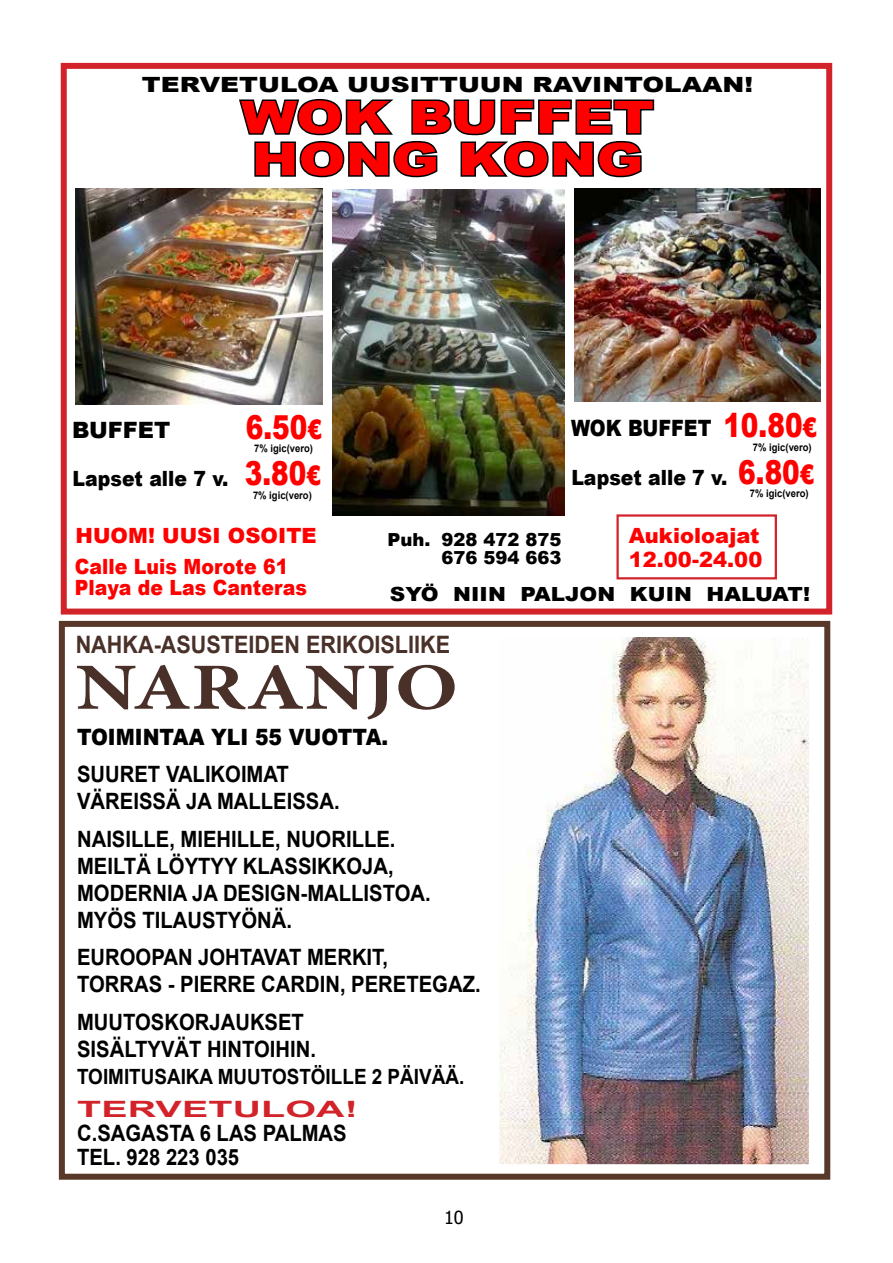
<style>
.page{position:relative;width:893px;height:1263px;background:#fff}
.page>*{position:absolute;margin:0;border:0;box-sizing:border-box;transform-origin:0 0}
.t1{font:700 66px "Minion Pro";color:#493029;scale:1.25 1}
.t2{font:900 45px/42px "Arial";color:#f00;scale:1.25 1}
.t3{font:900 33px "Arial";color:#f00;scale:.8 1}
.t4{font:700 24px "Arial";color:#493029;scale:.9 1}
.t5{font:700 22.5px/27px "Arial";color:#000;scale:.9 1}
.t6{font:900 22.5px "Arial";color:#000;scale:.9 1}
.t7{font:900 22.5px "Arial";color:#000;scale:.85 1}
.t8{font:700 22.5px "Arial";letter-spacing:.005em;color:#d2232a;scale:1.75 1}
.t9{font:900 22.5px "Arial";color:#000}
.t10{font:900 21px/24px "Arial";letter-spacing:.005em;color:#f00}
.t11{font:900 21px "Arial";color:#000;scale:.9 1}
.t12{font:700 21px "Arial";color:#000;scale:.9 1}
.t13{font:900 21px "Arial";color:#000;scale:1.25 1}
.t14{font:900 21px "Arial";letter-spacing:.005em;color:#f00;scale:.9 1}
.t15{font:900 19.5px "Arial";letter-spacing:.005em;color:#000;scale:1.1 1}
.t16{font:900 18px/18px "Arial";color:#000;text-align:right}
.t17{font:18px "Tahoma";color:#000}
.t18{font:700 10.5px "Arial";color:#000;scale:.9 1}
.s1{font-size:27px}
.s2{font-size:33px;color:#f00}
.s3{font-size:27px;color:#f00}
</style>
<div class="page">
<div style="left:61px;top:63px;width:771px;height:551px;border:6px solid #d2232a"></div>
<svg style="left:239px;top:98px;width:416px;height:80px"></svg>
<img style="left:333px;top:189px;width:231px;height:326px">
<div style="left:616px;top:514px;width:161px;height:65px;border:2px solid #d2232a"></div>
<div style="left:59px;top:621px;width:771px;height:559px;border:6px solid #583829"></div>
<img style="left:499px;top:637px;width:310px;height:527px">
<img style="left:75px;top:189px;width:248px;height:215px">
<img style="left:575px;top:188px;width:245px;height:213px">
<p class="t13" style="left:142px;top:69px;width:490px">TERVETULOA UUSITTUUN RAVINTOLAAN!</p>
<h2 class="t2" style="left:241px;top:95px;width:332px">WOK BUFFET<br>HONG KONG</h2>
<p class="t9" style="left:72px;top:413px;width:100px">BUFFET</p>
<h3 class="t3" style="left:246px;top:403px;width:97px">6.50<span class="s1">€</span></h3>
<p class="t18" style="left:254px;top:441px;width:67px">7% igic(vero)</p>
<p class="t11" style="left:72px;top:463px;width:277px">Lapset alle 7 v. <span class="s2">3.80</span><span class="s3">€</span></p>
<p class="t18" style="left:253px;top:488px;width:67px">7% igic(vero)</p>
<p class="t10" style="left:75px;top:520px;width:243px;line-height:30.5px">HUOM! UUSI OSOITE<br>Calle Luis Morote 61</p>
<p class="t14" style="left:75px;top:572px;width:259px">Playa de Las Canteras</p>
<p class="t16" style="left:387px;top:530px;width:176px">Puh. 928 472 875<br>676 594 663</p>
<p class="t7" style="left:571px;top:412px;width:291px">WOK BUFFET <span class="s2">10.80</span><span class="s3">€</span></p>
<p class="t18" style="left:753px;top:440px;width:67px">7% igic(vero)</p>
<p class="t11" style="left:571px;top:462px;width:271px">Lapset alle 7 v. <span class="s2">6.80</span><span class="s3">€</span></p>
<p class="t18" style="left:750px;top:486px;width:67px">7% igic(vero)</p>
<p class="t10" style="left:629px;top:523px;width:135px">Aukioloajat<br>12.00-24.00</p>
<p class="t15" style="left:390px;top:580px;width:384px">SYÖ NIIN PALJON KUIN HALUAT!</p>
<p class="t4" style="left:76px;top:627px;width:418px">NAHKA-ASUSTEIDEN ERIKOISLIIKE</p>
<h1 class="t1" style="left:76px;top:641px;width:307px">NARANJO</h1>
<p class="t6" style="left:77px;top:720px;width:347px">TOIMINTAA YLI 55 VUOTTA.</p>
<p class="t5" style="left:77px;top:761px;width:293px">SUURET VALIKOIMAT<br>VÄREISSÄ JA MALLEISSA.</p>
<p class="t5" style="left:77px;top:825px;width:394px">NAISILLE, MIEHILLE, NUORILLE.<br>MEILTÄ LÖYTYY KLASSIKKOJA,<br>MODERNIA JA DESIGN-MALLISTOA.<br>MYÖS TILAUSTYÖNÄ.</p>
<p class="t5" style="left:77px;top:944px;width:450px">EUROOPAN JOHTAVAT MERKIT,<br>TORRAS - PIERRE CARDIN, PERETEGAZ.</p>
<p class="t5" style="left:77px;top:1008px;width:267px">MUUTOSKORJAUKSET<br>SISÄLTYVÄT HINTOIHIN.</p>
<p class="t12" style="left:77px;top:1061px;width:432px">TOIMITUSAIKA MUUTOSTÖILLE 2 PÄIVÄÄ.</p>
<p class="t8" style="left:77px;top:1093px;width:162px">TERVETULOA!</p>
<p class="t5" style="left:77px;top:1121px;width:301px;line-height:24px">C.SAGASTA 6 LAS PALMAS<br>TEL. 928 223 035</p>
<p class="t17" style="left:444px;top:1205px;width:21px">10</p>
</div>
